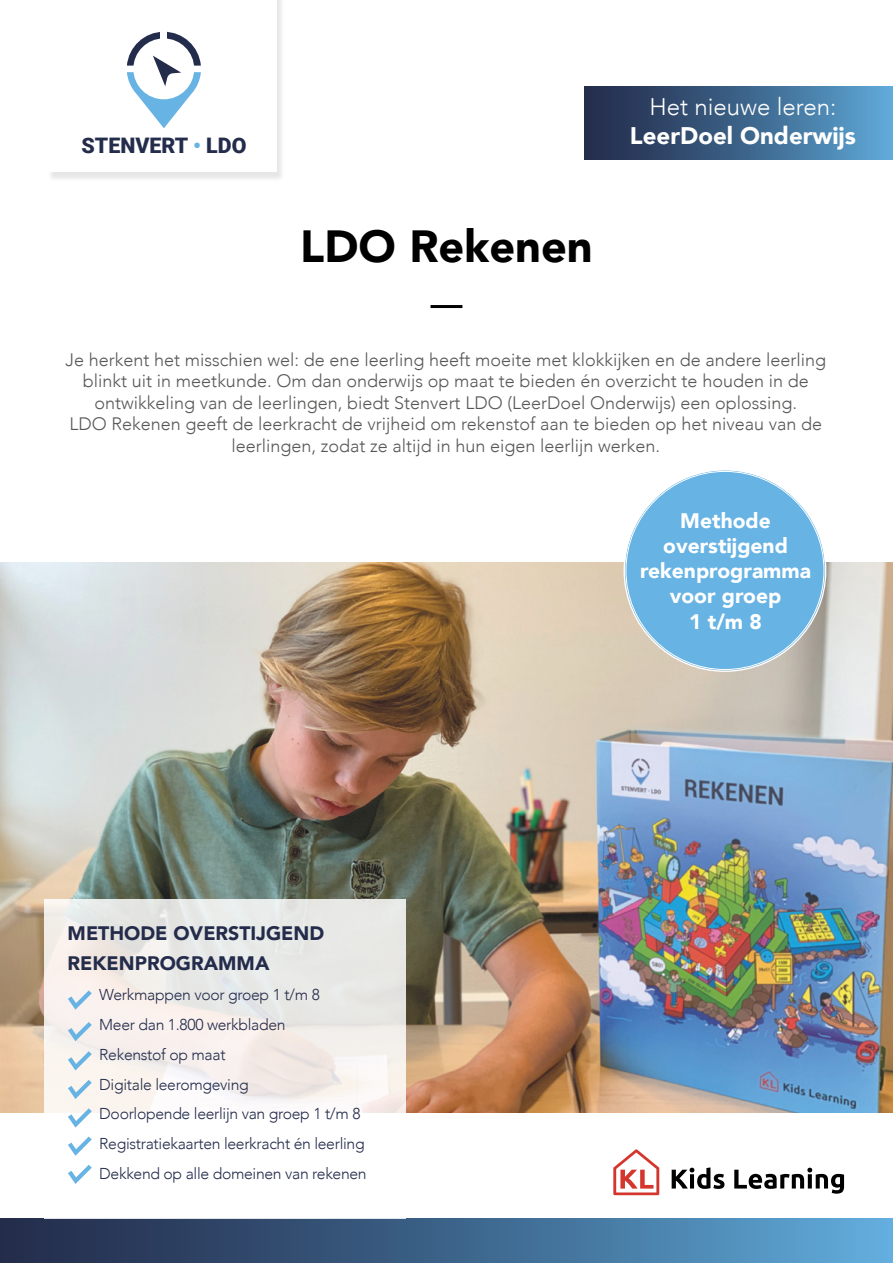
<style>
.page{position:relative;width:893px;height:1263px;background:#fff}
.page>*{position:absolute;margin:0;border:0;box-sizing:border-box;transform-origin:0 0}
.introtekst_avenir{font:900 45px "Avenir";color:#000}
.t1{font:900 24px "Avenir";color:#fff}
.t2{font:300 24px "Avenir";color:#fff}
.t3{font:900 21.45px "Roboto";color:#232c4b}
.t4{font:900 21px "Avenir";color:#fff}
.introtekst_avenir-2{font:900 19.5px "Avenir";color:#242c4b}
.introtekst_avenir-3{font:300 18px/21.6px "Avenir";color:#575756;text-align:center}
.introtekst_avenir-4{font:300 15.75px "Avenir";letter-spacing:-.02em;color:#242c4b}
.s1{color:#67b3e3}
</style>
<div class="page">
<div style="left:48px;top:0;width:237px;height:182px;background:#000;opacity:.1"></div>
<div style="left:47px;top:0;width:229px;height:171px;background:#fff"></div>
<img style="left:0;top:562px;width:893px;height:550px">
<svg style="left:127px;top:32px;width:74px;height:96px"></svg>
<hr style="left:431px;top:305px;width:31px;height:3px;background:#000">
<div style="left:625px;top:470px;width:200px;height:201px;background:#66b3e4;border-radius:50%"></div>
<div style="left:0;top:1219px;width:893px;height:44px;background:linear-gradient(to right,#1f2543,#5ea8d8)"></div>
<svg style="left:44px;top:899px;width:362px;height:320px"></svg>
<div style="left:584px;top:86px;width:309px;height:74px;background:linear-gradient(to right,#202543,#5ca5d4)"></div>
<svg style="left:68px;top:990px;width:24px;height:20px"></svg>
<svg style="left:68px;top:1022px;width:24px;height:19px"></svg>
<svg style="left:68px;top:1051px;width:24px;height:19px"></svg>
<svg style="left:68px;top:1080px;width:24px;height:19px"></svg>
<svg style="left:68px;top:1108px;width:24px;height:19px"></svg>
<svg style="left:68px;top:1165px;width:24px;height:19px"></svg>
<svg style="left:68px;top:1136px;width:24px;height:20px"></svg>
<svg style="left:613px;top:1149px;width:46px;height:46px"></svg>
<svg style="left:672px;top:1167px;width:52px;height:22px"></svg>
<svg style="left:734px;top:1168px;width:110px;height:26px"></svg>
<p class="t3" style="left:81px;top:131px;width:166px">STENVERT <span class="s1">•</span> LDO</p>
<p class="introtekst_avenir" style="left:300px;top:207px;width:294px">LDO Rekenen</p>
<p class="t2" style="left:650px;top:93px;width:188px">Het nieuwe leren:</p>
<p class="t1" style="left:630px;top:115px;width:227px">LeerDoel Onderwijs</p>
<p class="introtekst_avenir-3" style="left:65px;top:349px;width:762px">Je herkent het misschien wel: de ene leerling heeft moeite met klokkijken en de andere leerling blinkt uit in meetkunde. Om dan onderwijs op maat te bieden én overzicht te houden in de</p>
<p class="introtekst_avenir-3" style="left:94px;top:392px;width:704px">ontwikkeling van de leerlingen, biedt Stenvert LDO (LeerDoel Onderwijs) een oplossing.</p>
<p class="introtekst_avenir-3" style="left:69px;top:413px;width:754px">LDO Rekenen geeft de leerkracht de vrijheid om rekenstof aan te bieden op het niveau van de leerlingen, zodat ze altijd in hun eigen leerlijn werken.</p>
<p class="introtekst_avenir-2" style="left:68px;top:917px;width:258px">METHODE OVERSTIJGEND</p>
<p class="introtekst_avenir-2" style="left:68px;top:946px;width:203px">REKENPROGRAMMA</p>
<p class="introtekst_avenir-4" style="left:99px;top:986px;width:222px">Werkmappen voor groep 1 t/m 8</p>
<p class="introtekst_avenir-4" style="left:99px;top:1015px;width:188px">Meer dan 1.800 werkbladen</p>
<p class="introtekst_avenir-4" style="left:99px;top:1045px;width:128px">Rekenstof op maat</p>
<p class="introtekst_avenir-4" style="left:99px;top:1075px;width:151px">Digitale leeromgeving</p>
<p class="introtekst_avenir-4" style="left:99px;top:1104px;width:263px">Doorlopende leerlijn van groep 1 t/m 8</p>
<p class="introtekst_avenir-4" style="left:99px;top:1134px;width:267px">Registratiekaarten leerkracht én leerling</p>
<p class="introtekst_avenir-4" style="left:99px;top:1164px;width:269px">Dekkend op alle domeinen van rekenen</p>
<p class="t4" style="left:680px;top:502px;width:92px">Methode</p>
<p class="t4" style="left:663px;top:528px;width:126px">overstijgend</p>
<p class="t4" style="left:640px;top:553px;width:173px">rekenprogramma</p>
<p class="t4" style="left:670px;top:578px;width:113px">voor groep</p>
<p class="t4" style="left:689px;top:603px;width:74px">1 t/m 8</p>
</div>
